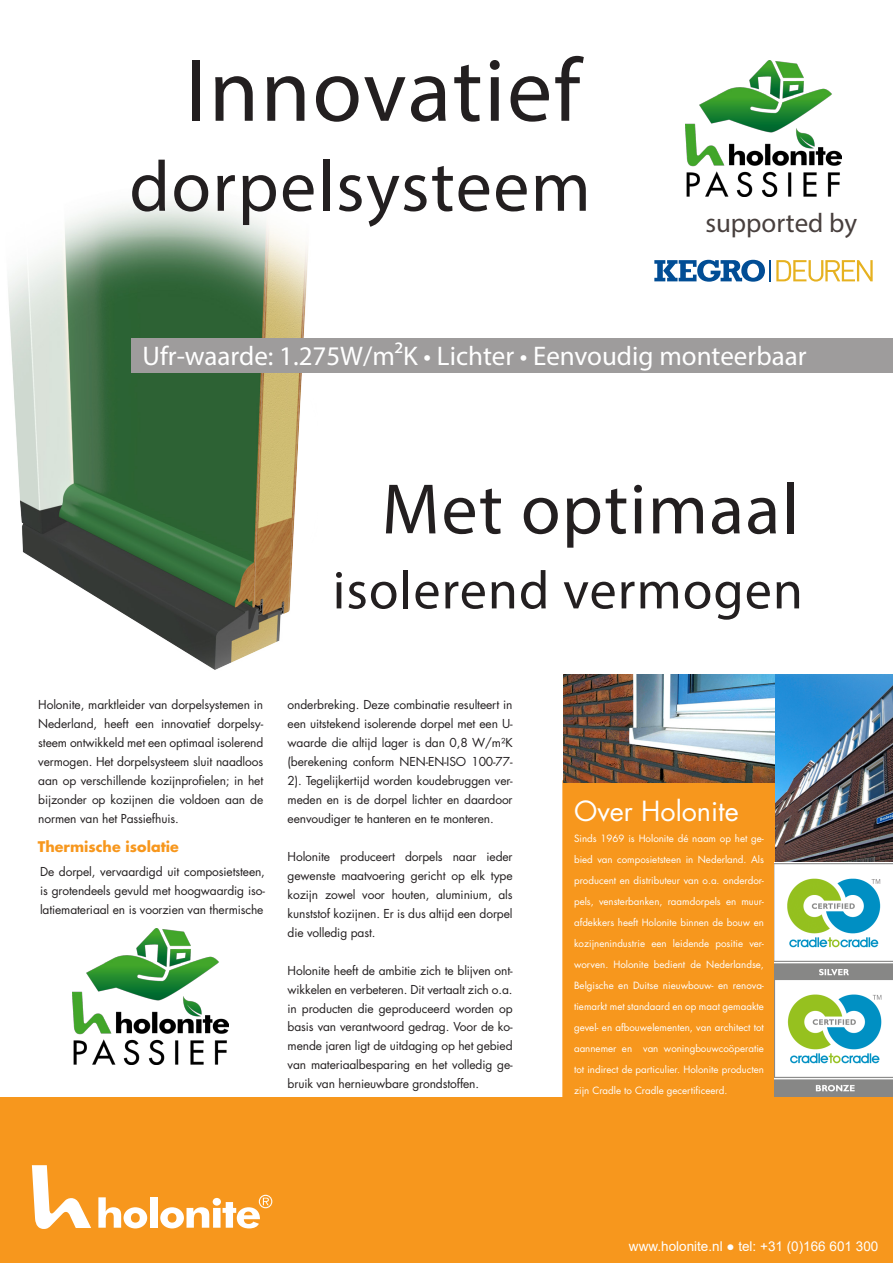
<style>
.page{position:relative;width:893px;height:1263px;background:#fff}
.page>*{position:absolute;margin:0;border:0;box-sizing:border-box;transform-origin:0 0}
.Tussenkop{font:90px "Myriad Pro";letter-spacing:.02em;color:#231f20}
.Tussenkop-2{font:72px "Myriad Pro";letter-spacing:.02em;color:#231f20}
.Tussenkop-3{font:54px "Myriad Pro";letter-spacing:.02em;color:#231f20}
.Tussenkop-4{font:27px "Myriad Pro";color:#fff}
.Platte_tekst{font:27px "Futura Std";color:#fff}
.Tussenkop-5{font:27px "Myriad Pro";color:#48403e}
.Platte_tekst-2{font:700 14.25px "Futura Std";color:#f7971d}
.Platte_tekst-3{font:13.5px "Arial";color:#fff}
.t1{font:12px/18.9px "Futura Std";letter-spacing:-.01em;color:#231f20;text-align:justify}
.Platte_tekst-4{font:9.75px/21px "Futura Std";color:#fff;text-align:justify}
</style>
<div class="page">
<img style="left:8px;top:201px;width:300px;height:469px">
<div style="left:563px;top:781px;width:211px;height:481px;background:#f7971d"></div>
<div style="left:0;top:1097px;width:893px;height:166px;background:#f7971d"></div>
<svg style="left:32px;top:1135px;width:308px;height:94px"></svg>
<img style="left:686px;top:61px;width:155px;height:136px">
<svg style="left:654px;top:260px;width:219px;height:22px"></svg>
<div style="left:132px;top:338px;width:761px;height:35px;background:#9e9c9c"></div>
<img style="left:73px;top:929px;width:155px;height:136px">
<img style="left:564px;top:674px;width:211px;height:108px">
<img style="left:776px;top:674px;width:117px;height:188px">
<img style="left:774px;top:863px;width:119px;height:233px">
<p class="Tussenkop" style="left:185px;top:35px;width:397px">Innovatief</p>
<p class="Tussenkop-2" style="left:129px;top:142px;width:463px">dorpelsysteem</p>
<p class="Tussenkop-5" style="left:705px;top:207px;width:153px">supported by</p>
<p class="Tussenkop-4" style="left:142px;top:339px;width:666px">Ufr-waarde: 1.275W/m²K • Lichter • Eenvoudig monteerbaar</p>
<p class="Tussenkop-2" style="left:382px;top:465px;width:418px">Met optimaal</p>
<p class="Tussenkop-3" style="left:333px;top:557px;width:472px">isolerend vermogen</p>
<p class="t1" style="left:38px;top:695px;width:227px">Holonite, marktleider van dorpelsystemen in Nederland, heeft een innovatief dorpelsy&shy;steem ontwikkeld met een optimaal isolerend vermogen. Het dorpelsysteem sluit naadloos aan op verschillende kozijnprofielen; in het bijzonder op kozijnen die voldoen aan de normen van het Passiefhuis.</p>
<p class="Platte_tekst-2" style="left:38px;top:837px;width:142px">Thermische isolatie</p>
<p class="t1" style="left:40px;top:863px;width:227px">De dorpel, vervaardigd uit composietsteen, is grotendeels gevuld met hoogwaardig iso&shy;latiemateriaal en is voorzien van thermische</p>
<p class="t1" style="left:288px;top:695px;width:227px">onderbreking. Deze combinatie resulteert in een uitstekend isolerende dorpel met een U&shy;waarde die altijd lager is dan 0,8 W/m²K (berekening conform NEN-EN-ISO 100-77- 2). Tegelijkertijd worden koudebruggen ver&shy;meden en is de dorpel lichter en daardoor eenvoudiger te hanteren en te monteren.</p>
<p class="t1" style="left:288px;top:847px;width:227px">Holonite produceert dorpels naar ieder gewenste maatvoering gericht op elk type kozijn zowel voor houten, aluminium, als kunststof kozijnen. Er is dus altijd een dorpel die volledig past.</p>
<p class="t1" style="left:288px;top:961px;width:227px">Holonite heeft de ambitie zich te blijven ont&shy;wikkelen en verbeteren. Dit vertaalt zich o.a. in producten die geproduceerd worden op basis van verantwoord gedrag. Voor de ko&shy;mende jaren ligt de uitdaging op het gebied van materiaalbesparing en het volledig ge&shy;bruik van hernieuwbare grondstoffen.</p>
<p class="Platte_tekst" style="left:574px;top:793px;width:166px">Over Holonite</p>
<p class="Platte_tekst-4" style="left:574px;top:828px;width:191px">Sinds 1969 is Holonite dé naam op het ge&shy;bied van composietsteen in Nederland. Als producent en distributeur van o.a. onderdor&shy;pels, vensterbanken, raamdorpels en muur&shy;afdekkers heeft Holonite binnen de bouw en kozijnenindustrie een leidende positie ver&shy;worven. Holonite bedient de Nederlandse, Belgische en Duitse nieuwbouw- en renova&shy;tiemarkt met standaard en op maat gemaakte gevel- en afbouwelementen, van architect tot aannemer en van woningbouwcoöperatie tot indirect de particulier. Holonite producten zijn Cradle to Cradle gecertificeerd.</p>
<p class="Platte_tekst-3" style="left:622px;top:1237px;width:180px">www.holonite.nl ● tel: + 31 (0)</p>
<p class="Platte_tekst-3" style="left:826px;top:1237px;width:32px">- 601</p>
<p class="Platte_tekst-3" style="left:629px;top:1237px;width:251px">www.holonite.nl ● tel: +31 (0)166 601 300</p>
</div>
